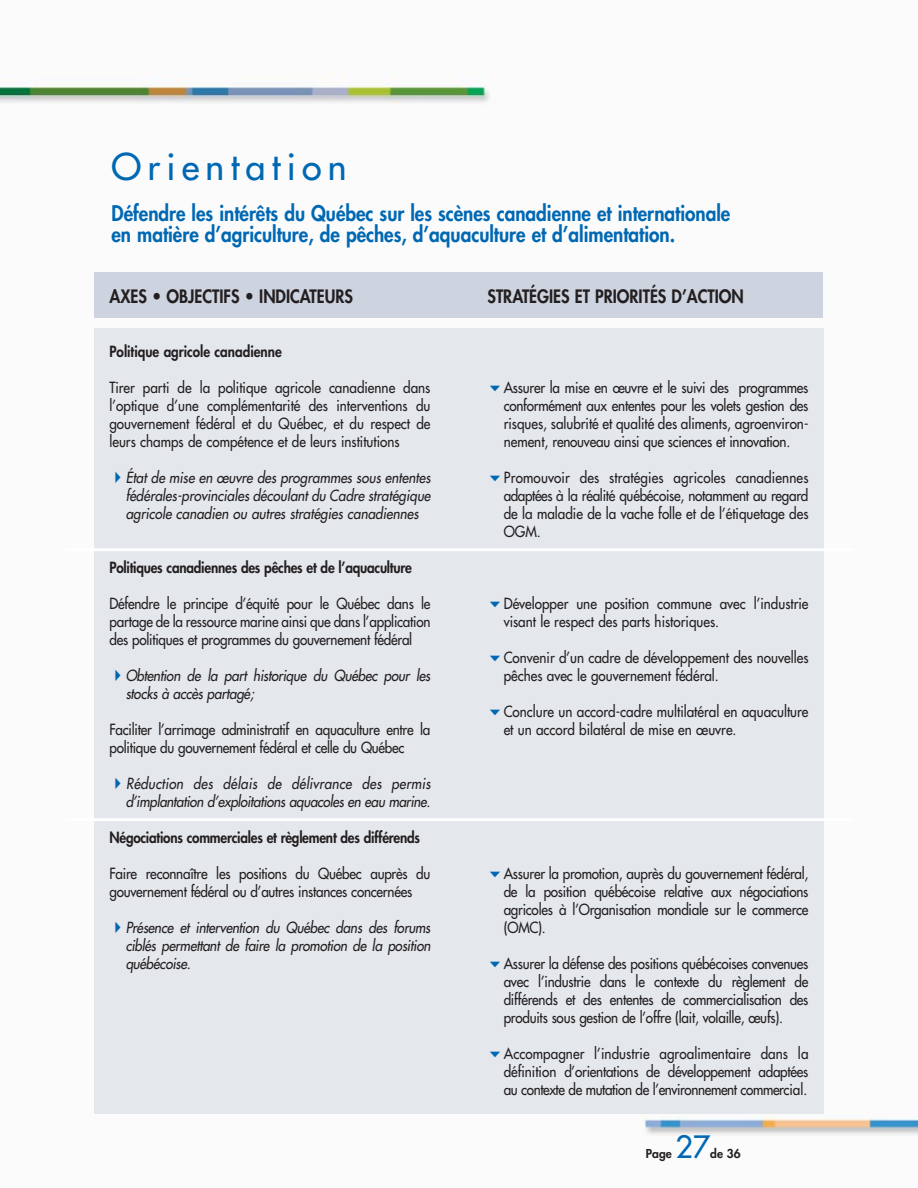
<style>
.page{position:relative;width:918px;height:1188px;background:#fff}
.page>*{position:absolute;margin:0;border:0;box-sizing:border-box;transform-origin:0 0}
.t1{font:36px "Futura";letter-spacing:.175em;color:#0068b3}
.t2{font:30px "Futura";color:#0068b3}
.t3{font:800 21px/21px "Futura";color:#0068b3;scale:.9 1}
.t4{font:800 18px "Futura";color:#231f20;scale:.9 1}
.t5{font:15px/18px "Futura";letter-spacing:-.015em;color:#231f20;text-align:justify;scale:.9 1}
.t6{font:italic 15px/18px "Futura";letter-spacing:-.015em;color:#231f20;text-align:justify;scale:.9 1}
.t7{font:800 15px "Futura";letter-spacing:-.015em;color:#231f20;scale:.9 1}
.t8{font:800 12px "Futura";color:#231f20}
</style>
<div class="page">
<img style="left:0;top:73px;width:918px;height:1062px">
<div style="left:94px;top:273px;width:730px;height:45px;background:#cdd3df"></div>
<div style="left:94px;top:328px;width:730px;height:785px;background:#e4e7ec"></div>
<hr style="left:65px;top:548px;width:789px;height:3px;background:#fff">
<hr style="left:65px;top:818px;width:789px;height:3px;background:#fff">
<h1 class="t1" style="left:111px;top:149px;width:237px">Orientation</h1>
<h3 class="t3" style="left:111px;top:204px;width:689px">Défendre les intérêts du Québec sur les scènes canadienne et internationale en matière d’agriculture, de pêches, d’aquaculture et d’alimentation.</h3>
<p class="t4" style="left:110px;top:288px;width:272px">AXES • OBJECTIFS • INDICATEURS</p>
<p class="t7" style="left:110px;top:344px;width:193px">Politique agricole canadienne</p>
<p class="t5" style="left:110px;top:379px;width:358px">Tirer parti de la politique agricole canadienne dans l’optique d’une complémentarité des interventions du gouvernement fédéral et du Québec, et du respect de leurs champs de compétence et de leurs institutions</p>
<p class="t6" style="left:126px;top:469px;width:340px">État de mise en œuvre des programmes sous ententes fédérales-provinciales découlant du Cadre stratégique agricole canadien ou autres stratégies canadiennes</p>
<p class="t7" style="left:109px;top:560px;width:338px">Politiques canadiennes des pêches et de l’aquaculture</p>
<p class="t5" style="left:109px;top:595px;width:358px">Défendre le principe d’équité pour le Québec dans le partage de la ressource marine ainsi que dans l’application des politiques et programmes du gouvernement fédéral</p>
<p class="t6" style="left:126px;top:667px;width:340px">Obtention de la part historique du Québec pour les stocks à accès partagé;</p>
<p class="t5" style="left:109px;top:721px;width:358px">Faciliter l’arrimage administratif en aquaculture entre la politique du gouvernement fédéral et celle du Québec</p>
<p class="t6" style="left:126px;top:775px;width:340px">Réduction des délais de délivrance des permis d’implantation d’exploitations aquacoles en eau marine.</p>
<p class="t7" style="left:110px;top:830px;width:347px">Négociations commerciales et règlement des différends</p>
<p class="t5" style="left:110px;top:865px;width:358px">Faire reconnaître les positions du Québec auprès du gouvernement fédéral ou d’autres instances concernées</p>
<p class="t6" style="left:126px;top:919px;width:340px">Présence et intervention du Québec dans des forums ciblés permettant de faire la promotion de la position québécoise.</p>
<p class="t4" style="left:487px;top:288px;width:286px">STRATÉGIES ET PRIORITÉS D’ACTION</p>
<p class="t5" style="left:504px;top:379px;width:340px">Assurer la mise en œuvre et le suivi des programmes conformément aux ententes pour les volets gestion des risques, salubrité et qualité des aliments, agroenviron&shy;nement, renouveau ainsi que sciences et innovation.</p>
<p class="t5" style="left:504px;top:469px;width:340px">Promouvoir des stratégies agricoles canadiennes adaptées à la réalité québécoise, notamment au regard de la maladie de la vache folle et de l’étiquetage des OGM.</p>
<p class="t5" style="left:504px;top:595px;width:340px">Développer une position commune avec l’industrie visant le respect des parts historiques.</p>
<p class="t5" style="left:504px;top:649px;width:340px">Convenir d’un cadre de développement des nouvelles pêches avec le gouvernement fédéral.</p>
<p class="t5" style="left:504px;top:703px;width:340px">Conclure un accord-cadre multilatéral en aquaculture et un accord bilatéral de mise en œuvre.</p>
<p class="t5" style="left:504px;top:865px;width:340px">Assurer la promotion, auprès du gouvernement fédéral, de la position québécoise relative aux négociations agricoles à l’Organisation mondiale sur le commerce (OMC).</p>
<p class="t5" style="left:504px;top:955px;width:340px">Assurer la défense des positions québécoises convenues avec l’industrie dans le contexte du règlement de différends et des ententes de commercialisation des produits sous gestion de l’offre (lait, volaille, œufs).</p>
<p class="t5" style="left:504px;top:1045px;width:340px">Accompagner l’industrie agroalimentaire dans la définition d’orientations de développement adaptées au contexte de mutation de l’environnement commercial.</p>
<h2 class="t2" style="left:676px;top:1132px;width:36px">27</h2>
<p class="t8" style="left:710px;top:1148px;width:32px">de 36</p>
<p class="t8" style="left:646px;top:1148px;width:27px">Page</p>
</div>
